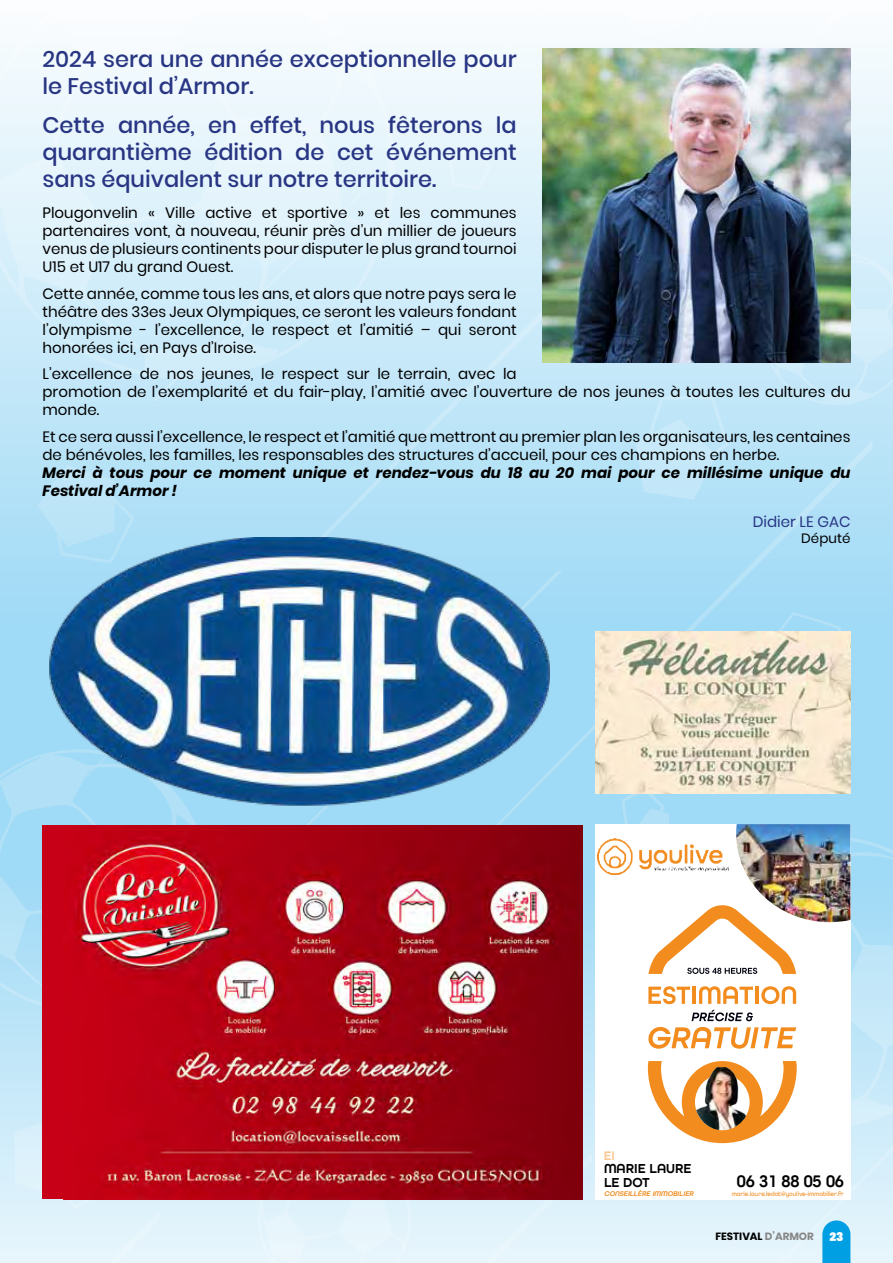
<style>
.page{position:relative;width:893px;height:1263px;background:#fff}
.page>*{position:absolute;margin:0;border:0;box-sizing:border-box;transform-origin:0 0}
.t1{font:500 22.5px/27px "Poppins";color:#283583}
.t2{font:600 17.55px "All Round Gothic";letter-spacing:-.01em;color:#000}
.t3{font:15px/18px "Poppins";color:#000;text-align:justify}
.t4{font:italic 700 15px/18px "Poppins";color:#000}
.t5{font:15px "Poppins";color:#283583}
.t6{font:600 13.65px/13px "All Round Gothic";color:#000}
.t7{font:13.5px "Poppins";color:#000}
.t8{font:600 13.05px "All Round Gothic";color:#fbc894}
.t9{font:900 12px "Poppins";color:#fff}
.t10{font:700 10.5px "Poppins";color:#000}
.t11{font:italic 600 7.2px "All Round Gothic";color:#f28c1e}
.t12{font:500 6.45px "All Round Gothic";color:#f28c1e;scale:.92 1}
.s1{color:#878787}
</style>
<div class="page">
<svg style="left:0;top:731px;width:148px;height:149px;background:#a5d6f0"></svg>
<div style="left:850px;top:623px;width:43px;height:257px;background:#9fdaf6"></div>
<div style="left:459px;top:623px;width:413px;height:240px;background:#9fdaf6"></div>
<div style="left:0;top:0;width:893px;height:623px;background:linear-gradient(to bottom,#fcfdfd,#a1daf5)"></div>
<div style="left:0;top:880px;width:893px;height:383px;background:linear-gradient(to bottom,#a8d6f0,#e8f3fa)"></div>
<img style="left:543px;top:49px;width:307px;height:313px">
<div style="left:43px;top:826px;width:540px;height:373px;background:#c70017"></div>
<img style="left:76px;top:826px;width:507px;height:373px">
<div style="left:595px;top:824px;width:255px;height:375px;background:#fff"></div>
<svg style="left:180px;top:1058px;width:617px;height:205px"></svg>
<svg style="left:648px;top:986px;width:42px;height:18px"></svg>
<hr style="left:693px;top:987px;width:3px;height:17px;background:#f28c1e">
<svg style="left:699px;top:986px;width:54px;height:18px"></svg>
<hr style="left:755px;top:987px;width:4px;height:17px;background:#f28c1e">
<svg style="left:761px;top:986px;width:35px;height:18px"></svg>
<svg style="left:692px;top:1010px;width:61px;height:11px"></svg>
<svg style="left:648px;top:1027px;width:148px;height:22px"></svg>
<svg style="left:648px;top:905px;width:148px;height:69px"></svg>
<img style="left:736px;top:824px;width:114px;height:98px">
<div style="left:641px;top:1187px;width:63px;height:7px;background:#fff"></div>
<img style="left:694px;top:1067px;width:57px;height:63px">
<img style="left:598px;top:838px;width:130px;height:37px">
<img style="left:40px;top:537px;width:510px;height:285px">
<img style="left:595px;top:631px;width:255px;height:162px">
<svg style="left:822px;top:1220px;width:28px;height:43px"></svg>
<h1 class="t1" style="left:43px;top:45px;width:476px">2024 sera une année exceptionnelle pour le Festival d’Armor.</h1>
<h1 class="t1" style="left:43px;top:112px;width:476px;text-align:justify">Cette année, en effet, nous fêterons la quarantième édition de cet événement sans équivalent sur notre territoire.</h1>
<p class="t3" style="left:43px;top:204px;width:476px">Plougonvelin « Ville active et sportive » et les communes partenaires vont, à nouveau, réunir près d’un millier de joueurs venus de plusieurs continents pour disputer le plus grand tournoi U15 et U17 du grand Ouest.</p>
<p class="t3" style="left:43px;top:284px;width:476px">Cette année, comme tous les ans, et alors que notre pays sera le théâtre des 33es Jeux Olympiques, ce seront les valeurs fondant l’olympisme - l’excellence, le respect et l’amitié – qui seront honorées ici, en Pays d’Iroise.</p>
<p class="t3" style="left:43px;top:365px;width:809px;text-align:left">L’excellence de nos jeunes, le respect sur le terrain, avec la<br>promotion de l’exemplarité et du fair-play, l’amitié avec l’ouverture de nos jeunes à toutes les cultures du monde.</p>
<p class="t3" style="left:43px;top:427px;width:809px">Et ce sera aussi l’excellence, le respect et l’amitié que mettront au premier plan les organisateurs, les centaines de bénévoles, les familles, les responsables des structures d’accueil, pour ces champions en herbe.</p>
<p class="t4" style="left:43px;top:463px;width:809px">Merci à tous pour ce moment unique et rendez-vous du 18 au 20 mai pour ce millésime unique du<br>Festival d’Armor !</p>
<p class="t5" style="left:753px;top:513px;width:99px">Didier LE GAC</p>
<p class="t7" style="left:801px;top:530px;width:51px">Député</p>
<p class="t8" style="left:604px;top:1148px;width:13px">EI</p>
<p class="t11" style="left:604px;top:1189px;width:91px">CONSEILLÈRE IMMOBILIER</p>
<p class="t6" style="left:604px;top:1162px;width:89px">MARIE LAURE<br>LE DOT</p>
<p class="t2" style="left:737px;top:1171px;width:109px">06 31 88 05 06</p>
<p class="t12" style="left:732px;top:1190px;width:123px">marie.laure.ledot@youlive-immobilier.fr</p>
<p class="t10" style="left:715px;top:1230px;width:100px">FESTIVAL <span class="s1">D’ARMOR</span></p>
<p class="t9" style="left:829px;top:1230px;width:16px">23</p>
</div>
